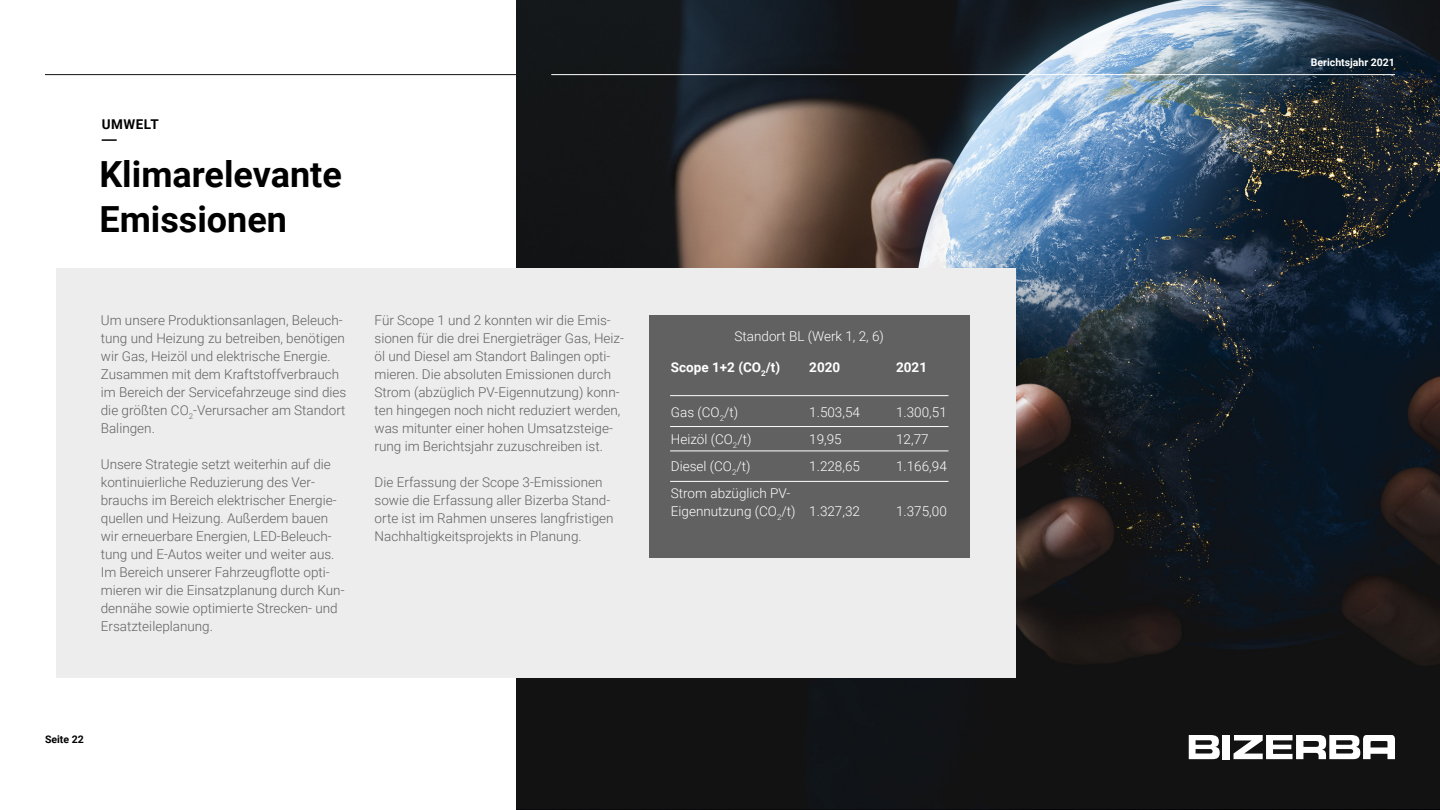
<style>
.page{position:relative;width:1440px;height:810px;background:#fff}
.page>*{position:absolute;margin:0;border:0;box-sizing:border-box;transform-origin:0 0}
.t1{font:700 36px/45px "Roboto";color:#000}
.t2{font:300 13.5px/18px "Roboto";color:#616161}
.t3{font:300 13.5px/27px "Roboto";color:#fff}
.t4{font:700 13.5px "Roboto";color:#fff}
.t5{font:700 13.5px "Roboto";letter-spacing:.035em;color:#000}
.t6{font:700 10.5px "Roboto";color:#fff}
.t7{font:700 10.5px "Roboto";color:#000}
</style>
<div class="page">
<hr style="left:45px;top:74px;width:1350px;height:1px;background:#111">
<img style="left:516px;top:0;width:924px;height:810px">
<svg style="left:102px;top:139px;width:15px;height:2px"></svg>
<hr style="left:551px;top:74px;width:844px;height:1px;background:#fff">
<svg style="left:1234px;top:735px;width:161px;height:24px"></svg>
<div style="left:1222px;top:735px;width:8px;height:24px;background:#fff"></div>
<svg style="left:1189px;top:735px;width:31px;height:24px"></svg>
<div style="left:56px;top:268px;width:960px;height:410px;background:#eeeded"></div>
<div style="left:649px;top:315px;width:320px;height:243px;background:#616161"></div>
<hr style="left:670px;top:395px;width:279px;height:1px;background:#fff">
<hr style="left:670px;top:426px;width:279px;height:1px;background:#fff">
<hr style="left:670px;top:451px;width:279px;height:1px;background:#fff">
<hr style="left:670px;top:481px;width:279px;height:1px;background:#fff">
<p class="t5" style="left:102px;top:115px;width:58px">UMWELT</p>
<h1 class="t1" style="left:99px;top:151px;width:244px">Klimarelevante<br>Emissionen</h1>
<p class="t2" style="left:101px;top:311px;width:247px">Um unsere Produktionsanlagen, Beleuch&shy;tung und Heizung zu betreiben, benötigen wir Gas, Heizöl und elektrische Energie.<br>Zusammen mit dem Kraftstoffverbrauch im Bereich der Servicefahrzeuge sind dies die größten CO<sub>2</sub>-Verursacher am Standort Balingen.</p>
<p class="t2" style="left:101px;top:455px;width:245px">Unsere Strategie setzt weiterhin auf die kontinuierliche Reduzierung des Ver&shy;brauchs im Bereich elektrischer Energie&shy;quellen und Heizung. Außerdem bauen wir erneuerbare Energien, LED-Beleuch&shy;tung und E-Autos weiter und weiter aus.<br>Im Bereich unserer Fahrzeugflotte opti&shy;mieren wir die Einsatzplanung durch Kun&shy;dennähe sowie optimierte Strecken- und Ersatzteileplanung.</p>
<p class="t2" style="left:375px;top:311px;width:251px">Für Scope 1 und 2 konnten wir die Emis&shy;sionen für die drei Energieträger Gas, Heiz&shy;öl und Diesel am Standort Balingen opti&shy;mieren. Die absoluten Emissionen durch Strom (abzüglich PV-Eigennutzung) konn&shy;ten hingegen noch nicht reduziert werden, was mitunter einer hohen Umsatzsteige&shy;rung im Berichtsjahr zuzuschreiben ist.</p>
<p class="t2" style="left:375px;top:473px;width:241px">Die Erfassung der Scope 3-Emissionen sowie die Erfassung aller Bizerba Stand&shy;orte ist im Rahmen unseres langfristigen Nachhaltigkeitsprojekts in Planung.</p>
<p class="t7" style="left:45px;top:732px;width:40px">Seite 22</p>
<p class="t3" style="left:735px;top:322px;width:151px">Standort BL (Werk 1, 2, 6)</p>
<p class="t4" style="left:809px;top:357px;width:32px">2020</p>
<p class="t3" style="left:809px;top:398px;width:52px">1.503,54<br>19,95<br>1.228,65</p>
<p class="t3" style="left:809px;top:497px;width:52px">1.327,32</p>
<p class="t4" style="left:671px;top:357px;width:111px">Scope 1+2 (CO<sub>2</sub>/t)</p>
<p class="t3" style="left:671px;top:398px;width:121px">Gas (CO<sub>2</sub>/t)<br>Heizöl (CO<sub>2</sub>/t)<br>Diesel (CO<sub>2</sub>/t)<br>Strom abzüglich PV-</p>
<p class="t3" style="left:671px;top:497px;width:126px">Eigennutzung (CO<sub>2</sub>/t)</p>
<p class="t4" style="left:896px;top:357px;width:32px">2021</p>
<p class="t3" style="left:896px;top:398px;width:52px">1.300,51<br>12,77<br>1.166,94</p>
<p class="t3" style="left:896px;top:497px;width:52px">1.375,00</p>
<p class="t6" style="left:1311px;top:55px;width:86px">Berichtsjahr 2021</p>
</div>
